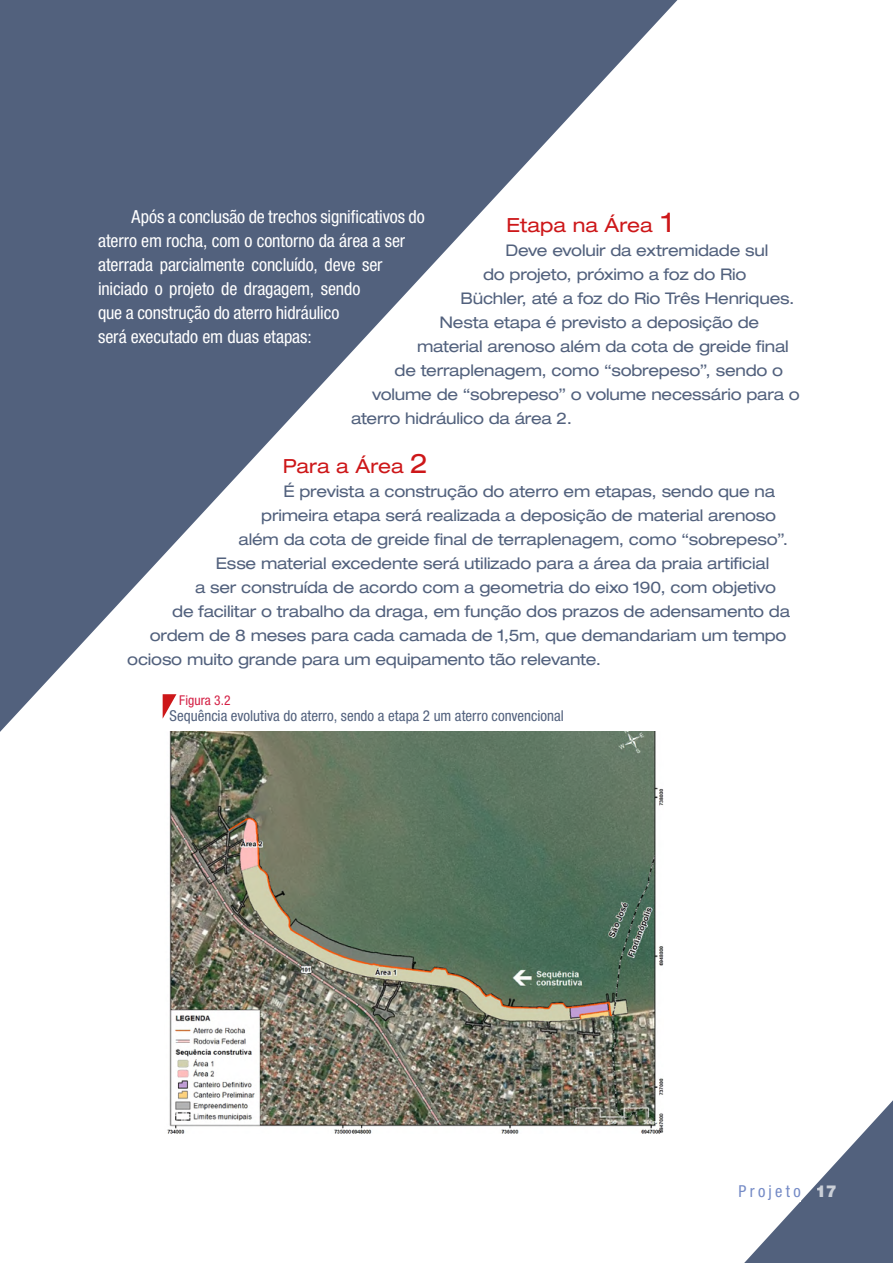
<style>
.page{position:relative;width:893px;height:1263px;background:#fff}
.page>*{position:absolute;margin:0;border:0;box-sizing:border-box;transform-origin:0 0}
.t1{font:expanded 19.5px "Helvetica Neue LT Std";letter-spacing:-.005em;color:#cd1719}
.t2{font:condensed 18px/24px "Helvetica Neue LT Std";letter-spacing:-.005em;color:#fff}
.t3{font:condensed 16.5px "Helvetica Neue LT Std";letter-spacing:.2em;color:#758bc6}
.t4{font:expanded 16.05px "Helvetica Neue LT Std";letter-spacing:-.015em;color:#52617d}
.t5{font:condensed 15px "Helvetica Neue LT Std";color:#52617d}
.t6{font:condensed 13.5px "Helvetica Neue LT Std";color:#d41f44}
.s1{font-size:27px}
.s2{font-weight:900;font-stretch:normal;color:#fff}
</style>
<div class="page">
<svg style="left:744px;top:1100px;width:149px;height:163px"></svg>
<svg style="left:0;top:0;width:678px;height:732px;fill:#52617d"></svg>
<div style="left:398px;top:1185px;width:403px;height:16px;background:#fff"></div>
<img style="left:165px;top:731px;width:499px;height:403px">
<svg style="left:163px;top:694px;width:13px;height:25px"></svg>
<p class="t2" style="left:98px;top:205px;width:328px;text-indent:34px">Após a conclusão de trechos significativos do aterro em rocha, com o contorno da área a ser aterrada parcialmente concluído, deve ser iniciado o projeto de dragagem, sendo<br>que a construção do aterro hidráulico<br>será executado em duas etapas:</p>
<p class="t1" style="left:507px;top:213px;width:169px">Etapa na Área <span class="s1">1</span></p>
<p class="t4" style="left:506px;top:240px;width:264px">Deve evoluir da extremidade sul</p>
<p class="t4" style="left:483px;top:264px;width:265px">do projeto, próximo a foz do Rio</p>
<p class="t4" style="left:461px;top:288px;width:335px">Büchler, até a foz do Rio Três Henriques.</p>
<p class="t4" style="left:440px;top:312px;width:321px">Nesta etapa é previsto a deposição de</p>
<p class="t4" style="left:417px;top:336px;width:373px">material arenoso além da cota de greide final</p>
<p class="t4" style="left:395px;top:360px;width:390px">de terraplenagem, como “sobrepeso”, sendo o</p>
<p class="t4" style="left:372px;top:384px;width:429px">volume de “sobrepeso” o volume necessário para o</p>
<p class="t4" style="left:351px;top:408px;width:222px">aterro hidráulico da área 2.</p>
<p class="t1" style="left:283px;top:454px;width:147px">Para a Área <span class="s1">2</span></p>
<p class="t4" style="left:283px;top:481px;width:493px">É prevista a construção do aterro em etapas, sendo que na</p>
<p class="t4" style="left:261px;top:505px;width:516px">primeira etapa será realizada a deposição de material arenoso</p>
<p class="t4" style="left:239px;top:529px;width:551px">além da cota de greide final de terraplenagem, como “sobrepeso”.</p>
<p class="t4" style="left:216px;top:553px;width:555px">Esse material excedente será utilizado para a área da praia artificial</p>
<p class="t4" style="left:195px;top:577px;width:583px">a ser construída de acordo com a geometria do eixo 190, com objetivo</p>
<p class="t4" style="left:172px;top:601px;width:619px">de facilitar o trabalho da draga, em função dos prazos de adensamento da</p>
<p class="t4" style="left:150px;top:625px;width:638px">ordem de 8 meses para cada camada de 1,5m, que demandariam um tempo</p>
<p class="t4" style="left:127px;top:649px;width:475px">ocioso muito grande para um equipamento tão relevante.</p>
<p class="t6" style="left:179px;top:692px;width:53px">Figura 3.2</p>
<p class="t5" style="left:170px;top:707px;width:396px">Sequência evolutiva do aterro, sendo a etapa 2 um aterro convencional</p>
<p class="t3" style="left:739px;top:1181px;width:100px">Projeto <span class="s2">17</span></p>
</div>
